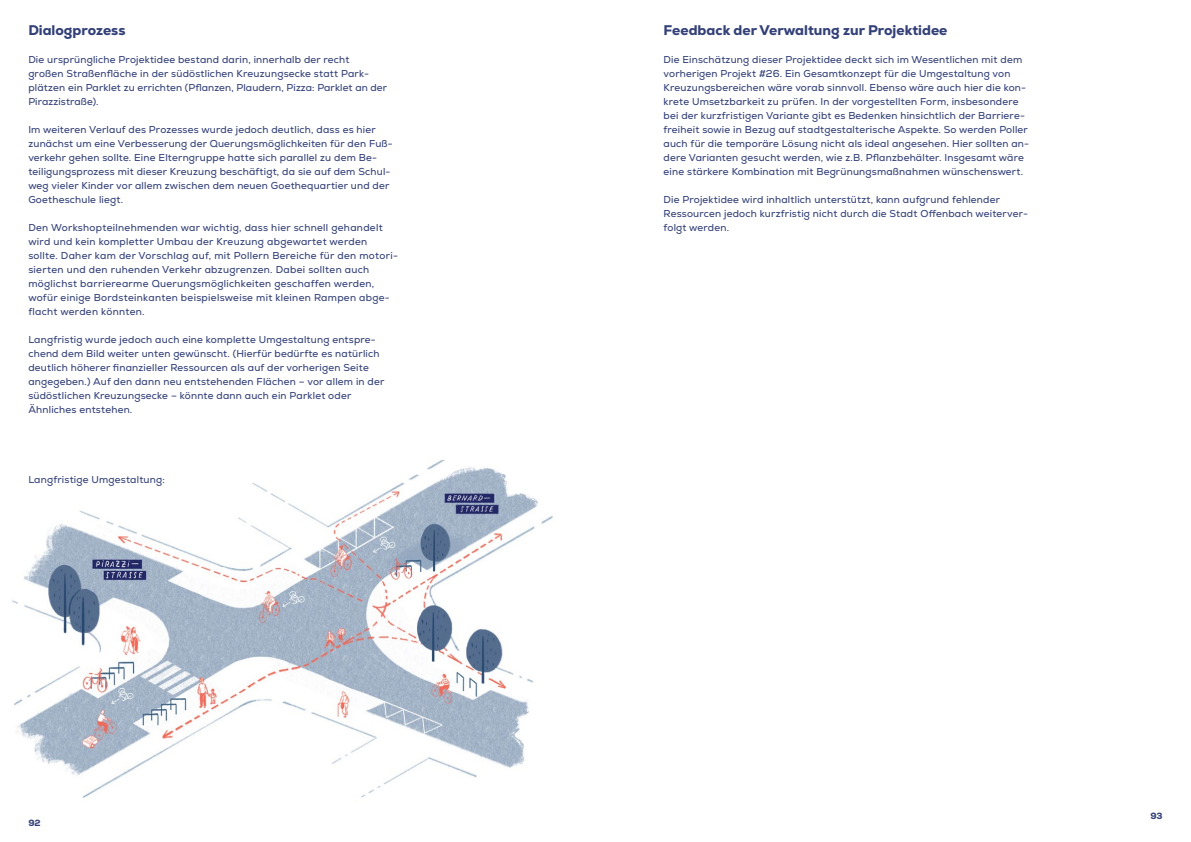
<style>
.page{position:relative;width:1191px;height:842px;background:#fff}
.page>*{position:absolute;margin:0;border:0;box-sizing:border-box;transform-origin:0 0}
.AgendaMap_Bereichsüb{font:800 14px "Nexa";color:#344178}
.AgendaMap_Fließtext{font:10px/14px "Nexa";letter-spacing:.02em;color:#344178}
.t1{font:800 9px "Nexa";color:#344178}
</style>
<div class="page">
<img style="left:12px;top:459px;width:541px;height:339px">
<p class="AgendaMap_Bereichsüb" style="left:28px;top:21px;width:99px">Dialogprozess</p>
<p class="AgendaMap_Bereichsüb" style="left:663px;top:21px;width:285px">Feedback der Verwaltung zur Projektidee</p>
<p class="AgendaMap_Fließtext" style="left:663px;top:53px;width:367px">Die Einschätzung dieser Projektidee deckt sich im Wesentlichen mit dem vorherigen Projekt #26. Ein Gesamtkonzept für die Umgestaltung von Kreuzungsbereichen wäre vorab sinnvoll. Ebenso wäre auch hier die kon&shy;krete Umsetzbarkeit zu prüfen. In der vorgestellten Form, insbesondere bei der kurzfristigen Variante gibt es Bedenken hinsichtlich der Barriere&shy;freiheit sowie in Bezug auf stadtgestalterische Aspekte. So werden Poller auch für die temporäre Lösung nicht als ideal angesehen. Hier sollten an&shy;dere Varianten gesucht werden, wie z.B. Pflanzbehälter. Insgesamt wäre eine stärkere Kombination mit Begrünungsmaßnahmen wünschenswert.</p>
<p class="AgendaMap_Fließtext" style="left:663px;top:193px;width:366px">Die Projektidee wird inhaltlich unterstützt, kann aufgrund fehlender<br>Ressourcen jedoch kurzfristig nicht durch die Stadt Offenbach weiterver&shy;folgt werden.</p>
<p class="AgendaMap_Fließtext" style="left:28px;top:53px;width:360px">Die ursprüngliche Projektidee bestand darin, innerhalb der recht großen Straßenfläche in der südöstlichen Kreuzungsecke statt Park&shy;plätzen ein Parklet zu errichten (Pflanzen, Plaudern, Pizza: Parklet an der Pirazzistraße).</p>
<p class="AgendaMap_Fließtext" style="left:28px;top:123px;width:366px">Im weiteren Verlauf des Prozesses wurde jedoch deutlich, dass es hier zunächst um eine Verbesserung der Querungsmöglichkeiten für den Fuß&shy;verkehr gehen sollte. Eine Elterngruppe hatte sich parallel zu dem Be&shy;teiligungsprozess mit dieser Kreuzung beschäftigt, da sie auf dem Schul&shy;weg vieler Kinder vor allem zwischen dem neuen Goethequartier und der Goetheschule liegt.</p>
<p class="AgendaMap_Fließtext" style="left:28px;top:221px;width:371px">Den Workshopteilnehmenden war wichtig, dass hier schnell gehandelt wird und kein kompletter Umbau der Kreuzung abgewartet werden sollte. Daher kam der Vorschlag auf, mit Pollern Bereiche für den motori&shy;sierten und den ruhenden Verkehr abzugrenzen. Dabei sollten auch möglichst barrierearme Querungsmöglichkeiten geschaffen werden, wofür einige Bordsteinkanten beispielsweise mit kleinen Rampen abge&shy;flacht werden könnten.</p>
<p class="AgendaMap_Fließtext" style="left:28px;top:333px;width:357px">Langfristig wurde jedoch auch eine komplette Umgestaltung entspre&shy;chend dem Bild weiter unten gewünscht. (Hierfür bedürfte es natürlich deutlich höherer finanzieller Ressourcen als auf der vorherigen Seite angegeben.) Auf den dann neu entstehenden Flächen – vor allem in der südöstlichen Kreuzungsecke – könnte dann auch ein Parklet oder Ähnliches entstehen.</p>
<p class="AgendaMap_Fließtext" style="left:28px;top:473px;width:138px">Langfristige Umgestaltung:</p>
<p class="t1" style="left:28px;top:817px;width:14px">92</p>
<p class="t1" style="left:1150px;top:810px;width:14px">93</p>
</div>
